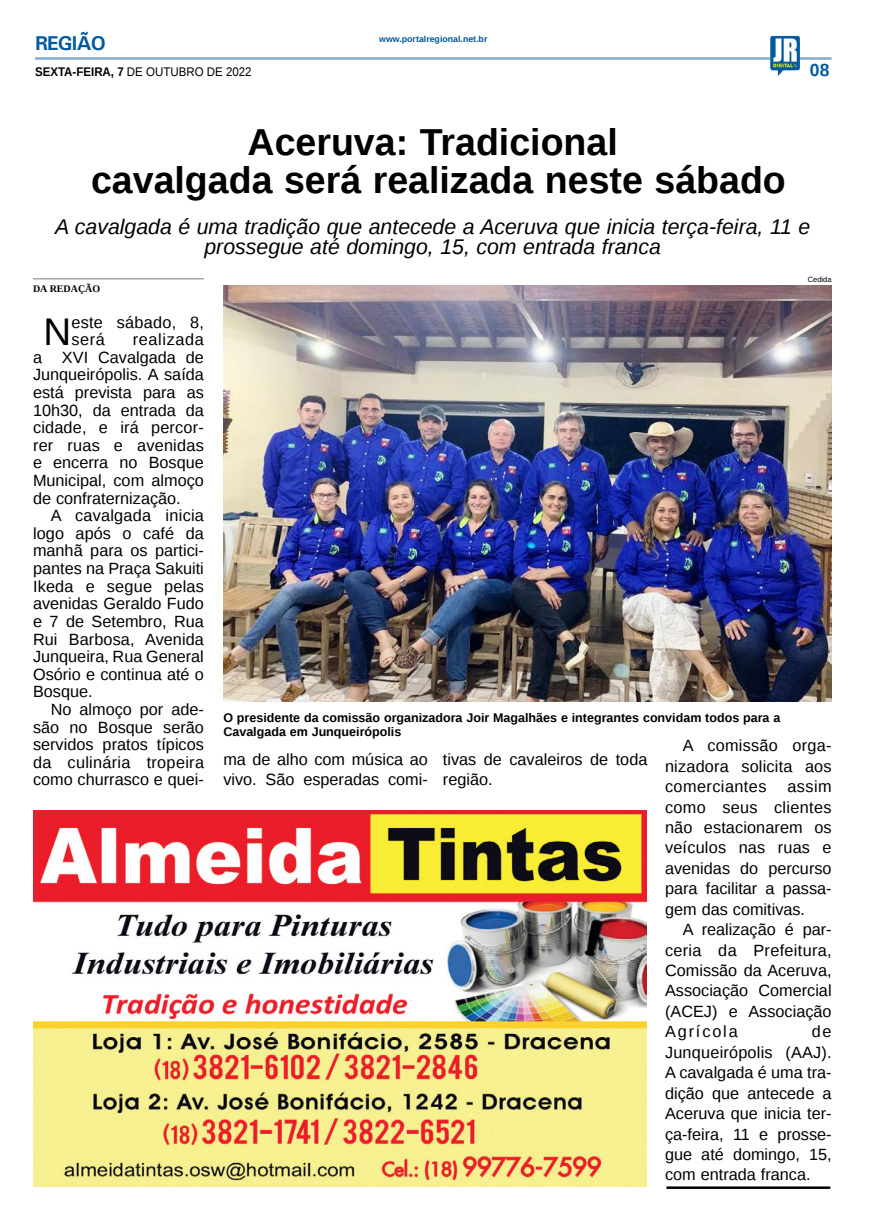
<style>
.page{position:relative;width:869px;height:1223px;background:#fff}
.page>*{position:absolute;margin:0;border:0;box-sizing:border-box;transform-origin:0 0}
.MATÉRIA{font:38.5px "Liberation Sans";color:#000}
.TÍTULO{font:700 37.5px "Liberation Sans";color:#000}
.LINHA_FINA{font:italic 21.25px/20px "Liberation Sans";color:#000;text-align:center}
.TITULO_PG{font:700 20px "Univers";letter-spacing:-.04em;color:#005a9e}
.TÍTULO-2{font:700 17.5px "Liberation Sans";color:#005a9e}
.MATÉRIA-2{font:16.25px/17.6px "Liberation Sans";color:#000;text-align:justify}
.LEGENDA{font:700 12.5px/13.8px "Liberation Sans";color:#000}
.DATA_PG{font:12.5px "Liberation Sans";color:#000;scale:.92 1}
.CRÉDITO_NOME{font:700 10px "Liberation Serif";color:#000}
.DATA_PG-2{font:700 8.75px "Liberation Sans";color:#005a9e}
.CRÉDITO_FOTO{font:7.5px "Liberation Sans";color:#000}
.s1{font-weight:700}
</style>
<div class="page">
<hr style="left:35px;top:57px;width:796px;height:3px;background:#005a9e">
<img style="left:769px;top:36px;width:30px;height:40px">
<img style="left:33px;top:811px;width:613px;height:375px">
<hr style="left:666px;top:1186px;width:164px;height:2px;background:#000">
<img style="left:223px;top:285px;width:608px;height:416px">
<hr style="left:33px;top:278px;width:171px;height:1px;background:#939598">
<p class="TITULO_PG" style="left:35px;top:31px;width:72px">REGIÃO</p>
<p class="DATA_PG" style="left:35px;top:65px;width:237px"><span class="s1">SEXTA-FEIRA, 7</span> DE OUTUBRO DE 2022</p>
<p class="DATA_PG-2" style="left:379px;top:33px;width:110px">www.portalregional.net.br</p>
<p class="TÍTULO-2" style="left:809px;top:58px;width:21px">08</p>
<p class="TÍTULO" style="left:247px;top:116px;width:371px">Aceruva: Tradicional</p>
<p class="TÍTULO" style="left:91px;top:154px;width:696px">cavalgada será realizada neste sábado</p>
<p class="LINHA_FINA" style="left:55px;top:217px;width:756px">A cavalgada é uma tradição que antecede a Aceruva que inicia terça-feira, 11 e prossegue até domingo, 15, com entrada franca</p>
<p class="CRÉDITO_NOME" style="left:33px;top:282px;width:69px">DA REDAÇÃO</p>
<p class="MATÉRIA" style="left:44px;top:310px;width:29px">N</p>
<p class="MATÉRIA-2" style="left:71px;top:314px;width:134px">este sábado, 8, será</p>
<p class="CRÉDITO_FOTO" style="left:807px;top:275px;width:25px">Cedida</p>
<p class="MATÉRIA-2" style="left:33px;top:331px;width:172px;text-indent:100px">realizada a XVI Cavalgada de Junqueirópolis. A saída está prevista para as 10h30, da entrada da cidade, e irá percor&shy;rer ruas e avenidas e encerra no Bosque Municipal, com almoço de confraternização.</p>
<p class="MATÉRIA-2" style="left:33px;top:507px;width:172px;text-indent:18px">A cavalgada inicia logo após o café da manhã para os partici&shy;pantes na Praça Sakuiti Ikeda e segue pelas avenidas Geraldo Fudo e 7 de Setembro, Rua Rui Barbosa, Avenida Junqueira, Rua General Osório e continua até o Bosque.</p>
<p class="MATÉRIA-2" style="left:33px;top:701px;width:172px;text-indent:18px">No almoço por ade&shy;são no Bosque serão servidos pratos típicos da culinária tropeira como churrasco e quei-</p>
<p class="LEGENDA" style="left:223px;top:710px;width:558px">O presidente da comissão organizadora Joir Magalhães e integrantes convidam todos para a<br>Cavalgada em Junqueirópolis</p>
<p class="MATÉRIA-2" style="left:664px;top:736px;width:168px;line-height:20.4px;text-indent:18px">A comissão orga&shy;nizadora solicita aos comerciantes</p>
<p class="MATÉRIA-2" style="left:223px;top:750px;width:206px;line-height:20.2px">ma de alho com música ao vivo. São esperadas comi-</p>
<p class="MATÉRIA-2" style="left:442px;top:750px;width:206px;line-height:20.2px">tivas de cavaleiros de toda região.</p>
<p class="MATÉRIA-2" style="left:664px;top:777px;width:168px;line-height:20.4px;text-indent:122px">assim como seus clientes não estacionarem os veículos nas ruas e avenidas do percurso para facilitar a passa&shy;gem das comitivas.</p>
<p class="MATÉRIA-2" style="left:664px;top:920px;width:168px;line-height:20.4px;text-indent:18px">A realização é par&shy;ceria da Prefeitura, Comissão da Aceruva, Associação Comercial (ACEJ) e Associação Agrícola</p>
<p class="MATÉRIA-2" style="left:664px;top:1022px;width:168px;line-height:20.4px;text-indent:146px">de Junqueirópolis (AAJ).<br>A cavalgada é uma tra&shy;dição que antecede a Aceruva que inicia ter&shy;ça-feira, 11 e prosse&shy;gue até domingo, 15, com entrada franca.</p>
</div>
